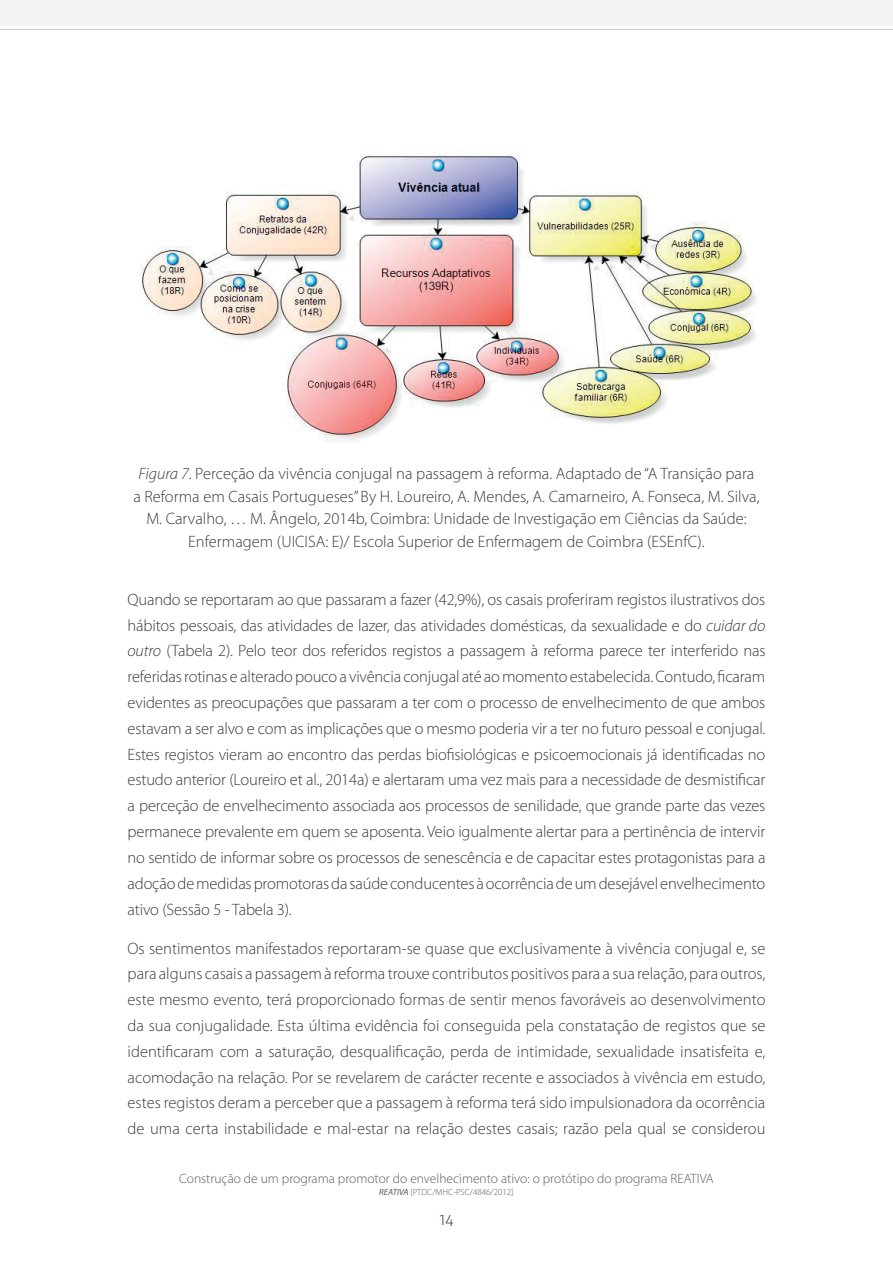
<style>
.page{position:relative;width:893px;height:1263px;background:#fff}
.page>*{position:absolute;margin:0;border:0;box-sizing:border-box;transform-origin:0 0}
.t1{font:300 16.5px/25.8px "Myriad Pro";color:#363b40;text-align:justify}
.t2{font:300 15px "Sanuk";color:#363b40}
.t3{font:300 13.5px "Myriad Pro";color:#545c61}
.t4{font:300 9px "Myriad Pro";color:#545c61}
.s1{font-style:italic}
.s2{font-weight:400;font-style:italic}
</style>
<div class="page">
<hr style="left:0;top:29px;width:893px;height:1px;background:#b9c7cf">
<div style="left:0;top:0;width:893px;height:26px;background:#f2f3f4"></div>
<img style="left:140px;top:148px;width:616px;height:295px">
<p class="t1" style="left:133px;top:462px;width:628px;line-height:22.5px;text-align:center"><span class="s1">Figura 7</span>. Perceção da vivência conjugal na passagem à reforma. Adaptado de “A Transição para a Reforma em Casais Portugueses” By H. Loureiro, A. Mendes, A. Camarneiro, A. Fonseca, M. Silva, M. Carvalho, … M. Ângelo, 2014b, Coimbra: Unidade de Investigação em Ciências da Saúde:<br>Enfermagem (UICISA: E)/ Escola Superior de Enfermagem de Coimbra (ESEnfC).</p>
<p class="t1" style="left:128px;top:586px;width:639px">Quando se reportaram ao que passaram a fazer (42,9%), os casais proferiram registos ilustrativos dos hábitos pessoais, das atividades de lazer, das atividades domésticas, da sexualidade e do <span class="s1">cuidar do outro</span> (Tabela 2). Pelo teor dos referidos registos a passagem à reforma parece ter interferido nas referidas rotinas e alterado pouco a vivência conjugal até ao momento estabelecida. Contudo, ficaram evidentes as preocupações que passaram a ter com o processo de envelhecimento de que ambos estavam a ser alvo e com as implicações que o mesmo poderia vir a ter no futuro pessoal e conjugal.<br>Estes registos vieram ao encontro das perdas biofisiológicas e psicoemocionais já identificadas no estudo anterior (Loureiro et al., 2014a) e alertaram uma vez mais para a necessidade de desmistificar a perceção de envelhecimento associada aos processos de senilidade, que grande parte das vezes permanece prevalente em quem se aposenta. Veio igualmente alertar para a pertinência de intervir no sentido de informar sobre os processos de senescência e de capacitar estes protagonistas para a adoção de medidas promotoras da saúde conducentes à ocorrência de um desejável envelhecimento ativo (Sessão 5 - Tabela 3).</p>
<p class="t1" style="left:128px;top:935px;width:639px">Os sentimentos manifestados reportaram-se quase que exclusivamente à vivência conjugal e, se para alguns casais a passagem à reforma trouxe contributos positivos para a sua relação, para outros, este mesmo evento, terá proporcionado formas de sentir menos favoráveis ao desenvolvimento da sua conjugalidade. Esta última evidência foi conseguida pela constatação de registos que se identificaram com a saturação, desqualificação, perda de intimidade, sexualidade insatisfeita e, acomodação na relação. Por se revelarem de carácter recente e associados à vivência em estudo, estes registos deram a perceber que a passagem à reforma terá sido impulsionadora da ocorrência de uma certa instabilidade e mal-estar na relação destes casais; razão pela qual se considerou</p>
<p class="t3" style="left:179px;top:1170px;width:536px">Construção de um programa promotor do envelhecimento ativo: o protótipo do programa REATIVA</p>
<p class="t4" style="left:379px;top:1187px;width:136px"><span class="s2">REATIVA</span> [PTDC/MHC-PSC/4846/2012]</p>
<p class="t2" style="left:439px;top:1210px;width:15px">14</p>
</div>
